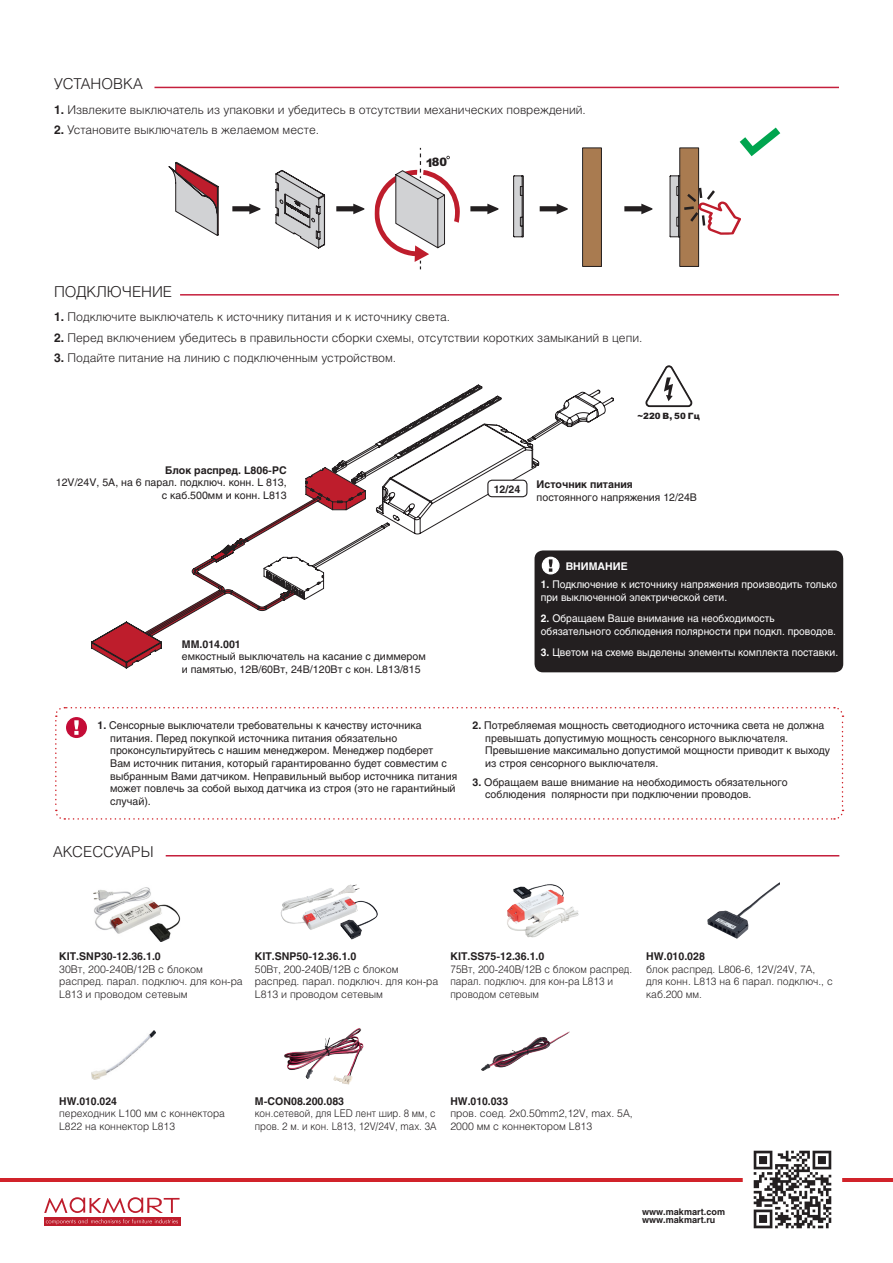
<style>
.page{position:relative;width:893px;height:1263px;background:#fff}
.page>*{position:absolute;margin:0;border:0;box-sizing:border-box;transform-origin:0 0}
.t1{font:300 15px "Helios";color:#231f20}
.t2{font:300 12px "Helios";color:#231f20}
.t3{font:900 11.55px "Arial";color:#231f20}
.t4{font:10.65px/12.6px "Helios";color:#231f20}
.схемы{font:300 10.65px/12.6px "Helios";color:#231f20}
.t5{font:700 10.65px "Helios";color:#231f20}
.схемы-2{font:300 10.65px/12.6px "Helios";color:#231f20;scale:.94 1}
.схемы-3{font:300 10.65px/12.6px "Helios";color:#231f20;scale:.92 1}
.t6{font:10.5px/12.6px "Helios";color:#fff}
.артикулы{font:10.5px/12.6px "Helios";color:#231f20}
.t7{font:300 10.5px/12.6px "Helios";color:#231f20}
.артикулы-2{font:700 10.5px "Helios";color:#231f20}
.t8{font:700 10.5px "Helios";color:#fff}
.t9{font:700 9px/8.6px "Helios";color:#231f20}
.t10{font:900 8.7px "Arial";color:#231f20}
.s1{font-weight:700}
</style>
<div class="page">
<hr style="left:0;top:1178px;width:893px;height:3px;background:#d1232a">
<img style="left:746px;top:1150px;width:93px;height:79px">
<div style="left:44px;top:1217px;width:136px;height:9px;background:#be1d2c"></div>
<svg style="left:46px;top:1219px;width:132px;height:5px"></svg>
<svg style="left:44px;top:1197px;width:136px;height:16px"></svg>
<svg style="left:91px;top:389px;width:523px;height:279px"></svg>
<hr style="left:180px;top:294px;width:659px;height:2px;background:#c51f3c">
<hr style="left:154px;top:87px;width:685px;height:1px;background:#c51f3c">
<svg style="left:645px;top:365px;width:47px;height:43px"></svg>
<svg style="left:487px;top:148px;width:212px;height:119px"></svg>
<svg style="left:670px;top:176px;width:71px;height:61px"></svg>
<svg style="left:169px;top:148px;width:291px;height:122px"></svg>
<svg style="left:470px;top:204px;width:28px;height:10px"></svg>
<svg style="left:540px;top:204px;width:28px;height:10px"></svg>
<svg style="left:624px;top:204px;width:28px;height:10px"></svg>
<svg style="left:740px;top:128px;width:40px;height:28px"></svg>
<div style="left:534px;top:550px;width:309px;height:122px;background:#231f20;border-radius:9px"></div>
<svg style="left:216px;top:385px;width:374px;height:216px"></svg>
<svg style="left:55px;top:707px;width:789px;height:113px"></svg>
<hr style="left:166px;top:855px;width:673px;height:1px;background:#c51f3c">
<img style="left:93px;top:887px;width:88px;height:54px">
<img style="left:280px;top:884px;width:98px;height:56px">
<img style="left:507px;top:884px;width:72px;height:54px">
<img style="left:284px;top:1028px;width:80px;height:57px">
<img style="left:482px;top:1032px;width:88px;height:39px">
<img style="left:91px;top:1031px;width:64px;height:49px">
<img style="left:707px;top:883px;width:72px;height:55px">
<p class="t1" style="left:54px;top:75px;width:90px">УСТАНОВКА</p>
<p class="t2" style="left:54px;top:102px;width:533px"><span class="s1">1.</span> Извлеките выключатель из упаковки и убедитесь в отсутствии механических повреждений.</p>
<p class="t2" style="left:54px;top:123px;width:267px"><span class="s1">2.</span> Установите выключатель в желаемом месте.</p>
<p class="t1" style="left:54px;top:282px;width:120px">ПОДКЛЮЧЕНИЕ</p>
<p class="t3" style="left:426px;top:154px;width:23px">180</p>
<p class="t2" style="left:54px;top:310px;width:398px"><span class="s1">1.</span> Подключите выключатель к источнику питания и к источнику света.</p>
<p class="t2" style="left:54px;top:330px;width:590px"><span class="s1">2.</span> Перед включением убедитесь в правильности сборки схемы, отсутствии коротких замыканий в цепи.</p>
<p class="t2" style="left:54px;top:350px;width:344px"><span class="s1">3.</span> Подайте питание на линию с подключенным устройством.</p>
<p class="артикулы-2" style="left:165px;top:464px;width:123px">Блок распред. L806-PC</p>
<p class="артикулы" style="left:56px;top:476px;width:232px;text-align:right">12V/24V, 5А, на 6 парал. подключ. конн. L 813, с каб.500мм и конн. L813</p>
<p class="артикулы-2" style="left:182px;top:638px;width:60px">MM.014.001</p>
<p class="артикулы" style="left:182px;top:650px;width:245px">емкостный выключатель на касание с диммером и памятью, 12В/60Вт, 24В/120Вт с кон. L813/815</p>
<p class="t10" style="left:637px;top:409px;width:64px">~220 В, 50 Гц</p>
<p class="артикулы-2" style="left:494px;top:483px;width:28px">12/24</p>
<p class="артикулы-2" style="left:537px;top:478px;width:98px">Источник питания</p>
<p class="артикулы" style="left:537px;top:491px;width:162px">постоянного напряжения 12/24В</p>
<p class="t8" style="left:566px;top:560px;width:64px">ВНИМАНИЕ</p>
<p class="t6" style="left:541px;top:578px;width:298px"><span class="s1">1.</span> Подключение к источнику напряжения производить только при выключенной электрической сети.</p>
<p class="t6" style="left:541px;top:612px;width:297px"><span class="s1">2.</span> Обращаем Ваше внимание на необходимость обязательного соблюдения полярности при подкл. проводов.</p>
<p class="t6" style="left:541px;top:645px;width:299px"><span class="s1">3.</span> Цветом на схеме выделены элементы комплекта поставки.</p>
<p class="t4" style="left:110px;top:719px;width:349px;text-indent:-13px"><span class="s1">1.</span> Сенсорные выключатели требовательны к качеству источника питания. Перед покупкой источника питания обязательно проконсультируйтесь с нашим менеджером. Менеджер подберет<br>Вам источник питания, который гарантированно будет совместим с выбранным Вами датчиком. Неправильный выбор источника питания может повлечь за собой выход датчика из строя (это не гарантийный случай).</p>
<p class="t4" style="left:485px;top:719px;width:346px;text-indent:-13px"><span class="s1">2.</span> Потребляемая мощность светодиодного источника света не должна превышать допустимую мощность сенсорного выключателя.<br>Превышение максимально допустимой мощности приводит к выходу из строя сенсорного выключателя.</p>
<p class="t4" style="left:485px;top:775px;width:304px;text-indent:-13px"><span class="s1">3.</span> Обращаем ваше внимание на необходимость обязательного соблюдения полярности при подключении проводов.</p>
<p class="t1" style="left:53px;top:842px;width:102px">АКСЕССУАРЫ</p>
<p class="t5" style="left:59px;top:950px;width:103px">KIT.SNP30-12.36.1.0</p>
<p class="схемы" style="left:59px;top:962px;width:185px">30Вт, 200-240В/12В с блоком распред. парал. подключ. для кон-ра<br>L813 и проводом сетевым</p>
<p class="t5" style="left:255px;top:950px;width:103px">KIT.SNP50-12.36.1.0</p>
<p class="схемы" style="left:255px;top:962px;width:185px">50Вт, 200-240В/12В с блоком распред. парал. подключ. для кон-ра<br>L813 и проводом сетевым</p>
<p class="t5" style="left:450px;top:950px;width:95px">KIT.SS75-12.36.1.0</p>
<p class="схемы-2" style="left:450px;top:962px;width:195px">75Вт, 200-240В/12В с блоком распред. парал. подключ. для кон-ра L813 и проводом сетевым</p>
<p class="t5" style="left:646px;top:950px;width:60px">HW.010.028</p>
<p class="t7" style="left:646px;top:962px;width:188px">блок распред. L806-6, 12V/24V, 7А, для конн. L813 на 6 парал. подключ., с каб.200 мм.</p>
<p class="t5" style="left:59px;top:1095px;width:59px">HW.010.024</p>
<p class="t7" style="left:59px;top:1107px;width:167px">переходник L100 мм с коннектора<br>L822 на коннектор L813</p>
<p class="t5" style="left:255px;top:1095px;width:91px">M-CON08.200.083</p>
<p class="схемы-3" style="left:255px;top:1107px;width:199px">кон.сетевой, для LED лент шир. 8 мм, с пров. 2 м. и кон. L813, 12V/24V, max. 3А</p>
<p class="t5" style="left:450px;top:1095px;width:59px">HW.010.033</p>
<p class="схемы" style="left:450px;top:1107px;width:184px">пров. соед. 2x0.50mm2,12V, max. 5А,<br>2000 мм с коннектором L813</p>
<p class="t9" style="left:642px;top:1207px;width:84px">www.makmart.com www.makmart.ru</p>
</div>
